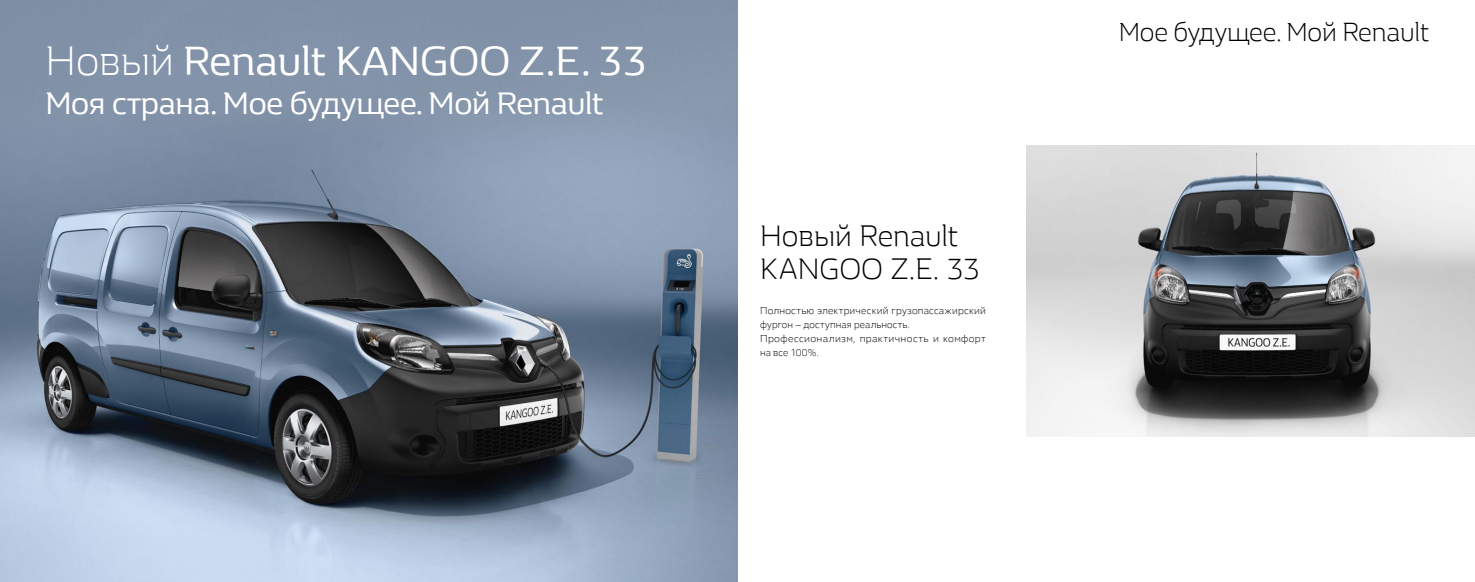
<style>
.page{position:relative;width:1475px;height:582px;background:#fff}
.page>*{position:absolute;margin:0;border:0;box-sizing:border-box;transform-origin:0 0}
.t1{font:42px "Renault Life";color:#fff}
.t2{font:32px "Renault Life";letter-spacing:-.01em;color:#fff}
.t3{font:300 30px/32px "Renault Life";letter-spacing:-.005em;color:#000}
.t4{font:300 26.5px "Renault Life";letter-spacing:-.01em;color:#000}
.t5{font:300 10px/14px "Renault Life";letter-spacing:.025em;color:#000}
.s1{font-weight:300}
</style>
<div class="page">
<img style="left:0;top:0;width:737px;height:581px">
<img style="left:1026px;top:145px;width:448px;height:291px">
<h1 class="t1" style="left:45px;top:33px;width:603px"><span class="s1">Новый</span> Renault KANGOO Z.E. 33</h1>
<h2 class="t2" style="left:45px;top:82px;width:560px">Моя страна. Мое будущее. Мой Renault</h2>
<h3 class="t3" style="left:760px;top:219px;width:222px">Новый Renault<br>KANGOO Z.E. 33</h3>
<p class="t5" style="left:760px;top:302px;width:227px">Полностью электрический грузопассажирский фургон – доступная реальность.<br>Профессионализм, практичность и комфорт на все 100%.</p>
<h3 class="t4" style="left:1118px;top:14px;width:312px">Мое будущее. Мой Renault</h3>
</div>
